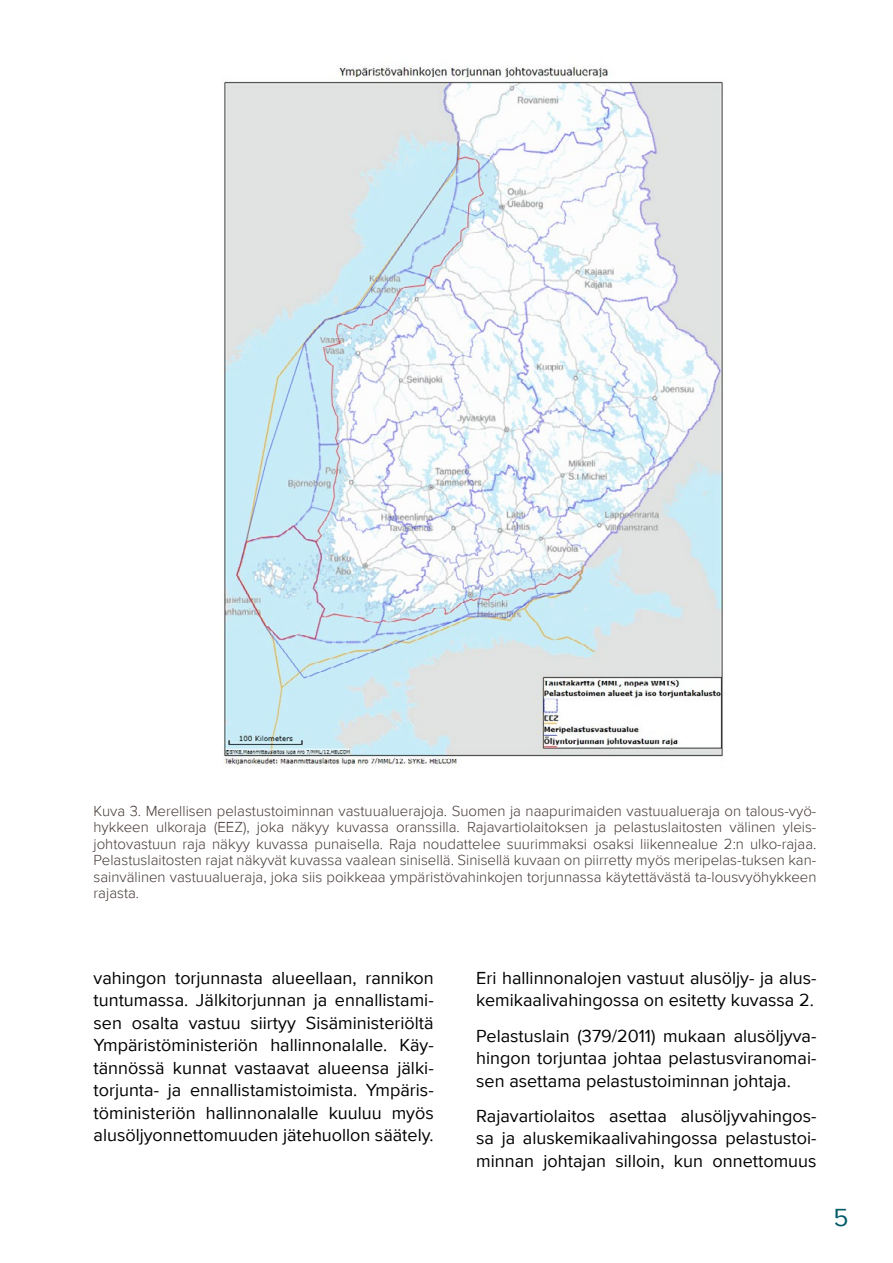
<style>
.page{position:relative;width:893px;height:1263px;background:#fff}
.page>*{position:absolute;margin:0;border:0;box-sizing:border-box;transform-origin:0 0}
.t1{font:25.5px "Proxima Nova A";color:#005b67}
.t2{font:18px/22.5px "Proxima Nova";color:#000;text-align:justify}
.t3{font:300 15px/16.5px "Proxima Nova";color:#453a36;text-align:justify}
</style>
<div class="page">
<img style="left:223px;top:66px;width:500px;height:701px">
<p class="t3" style="left:94px;top:802px;width:724px">Kuva 3. Merellisen pelastustoiminnan vastuualuerajoja. Suomen ja naapurimaiden vastuualueraja on talous-vyö&shy;hykkeen ulkoraja (EEZ), joka näkyy kuvassa oranssilla. Rajavartiolaitoksen ja pelastuslaitosten välinen yleis&shy;johtovastuun raja näkyy kuvassa punaisella. Raja noudattelee suurimmaksi osaksi liikennealue 2:n ulko-rajaa.<br>Pelastuslaitosten rajat näkyvät kuvassa vaalean sinisellä. Sinisellä kuvaan on piirretty myös meripelas-tuksen kan&shy;sainvälinen vastuualueraja, joka siis poikkeaa ympäristövahinkojen torjunnassa käytettävästä ta-lousvyöhykkeen rajasta.</p>
<p class="t2" style="left:94px;top:966px;width:342px">vahingon torjunnasta alueellaan, rannikon tuntumassa. Jälkitorjunnan ja ennallistami&shy;sen osalta vastuu siirtyy Sisäministeriöltä Ympäristöministeriön hallinnonalalle. Käy&shy;tännössä kunnat vastaavat alueensa jälki&shy;torjunta- ja ennallistamistoimista. Ympäris&shy;töministeriön hallinnonalalle kuuluu myös alusöljyonnettomuuden jätehuollon säätely.</p>
<p class="t2" style="left:476px;top:966px;width:342px">Eri hallinnonalojen vastuut alusöljy- ja alus&shy;kemikaalivahingossa on esitetty kuvassa 2.</p>
<p class="t2" style="left:476px;top:1023px;width:342px">Pelastuslain (379/2011) mukaan alusöljyva&shy;hingon torjuntaa johtaa pelastusviranomai&shy;sen asettama pelastustoiminnan johtaja.</p>
<p class="t2" style="left:476px;top:1104px;width:342px">Rajavartiolaitos asettaa alusöljyvahingos&shy;sa ja aluskemikaalivahingossa pelastustoi&shy;minnan johtajan silloin, kun onnettomuus</p>
<h1 class="t1" style="left:833px;top:1198px;width:17px">5</h1>
</div>
